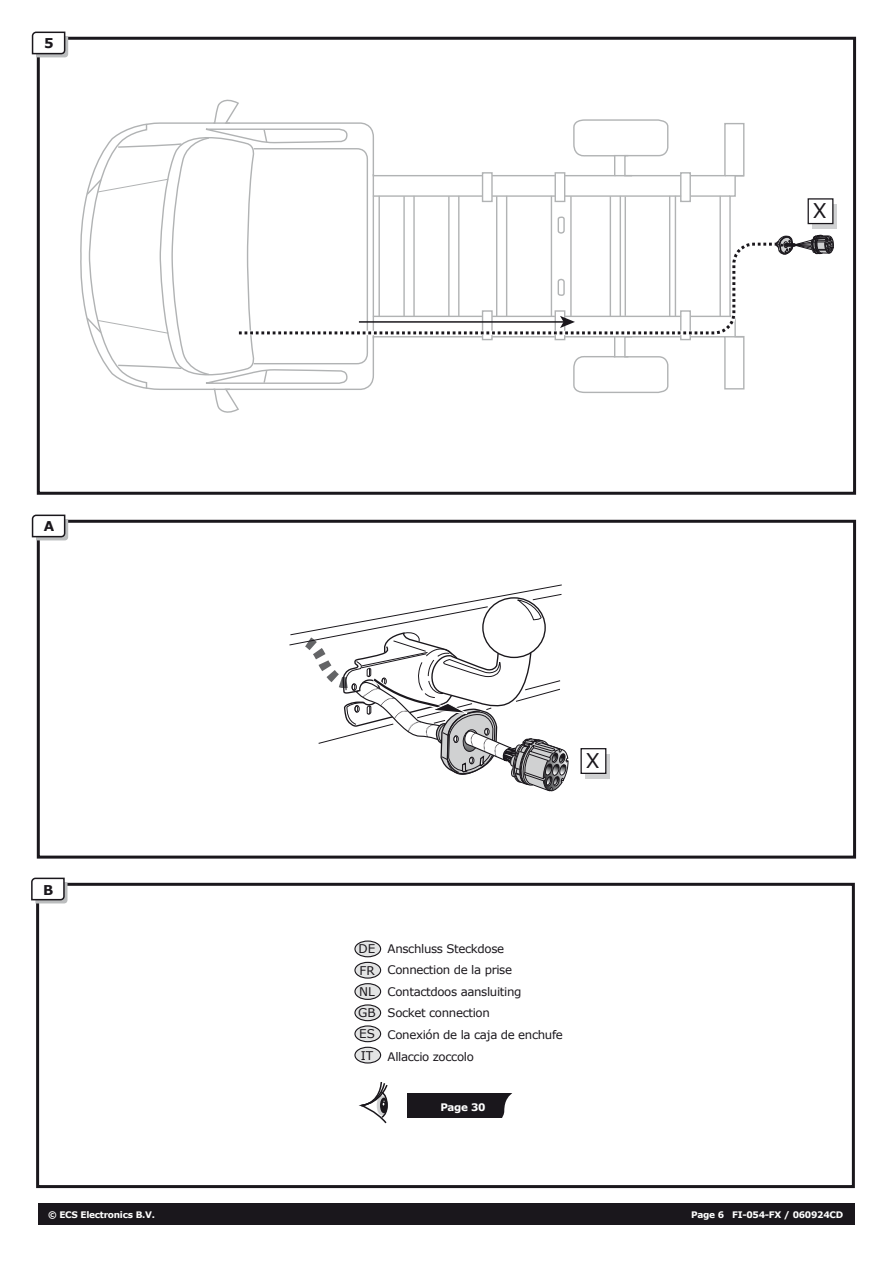
<style>
.page{position:relative;width:893px;height:1263px;background:#fff}
.page>*{position:absolute;margin:0;border:0;box-sizing:border-box;transform-origin:0 0}
.t1{font:20.25px "Verdana";color:#1a171c}
.t2{font:700 13.5px "Verdana";color:#1a171c}
.t3{font:12px/21.3px "Verdana";color:#1a171c;text-align:justify}
.t4{font:11.85px/21.6px "Verdana";letter-spacing:-.03em;color:#1a171c}
.t5{font:700 10.35px "Verdana";letter-spacing:-.03em;color:#fff}
.t6{font:700 9px "Verdana";letter-spacing:-.03em;color:#fff}
</style>
<div class="page">
<div style="left:38px;top:1203px;width:817px;height:21px;background:#1a171c"></div>
<div style="left:37px;top:37px;width:819px;height:458px;border:3px solid #1a171c"></div>
<svg style="left:31px;top:31px;width:37px;height:26px"></svg>
<hr style="left:492px;top:175px;width:63px;height:1px;background:#b1b3b4">
<hr style="left:565px;top:195px;width:116px;height:2px;background:#b1b3b4">
<hr style="left:492px;top:195px;width:64px;height:2px;background:#b1b3b4">
<svg style="left:557px;top:217px;width:8px;height:17px"></svg>
<svg style="left:565px;top:119px;width:115px;height:58px"></svg>
<div style="left:482px;top:172px;width:11px;height:30px;border:1px solid #b1b3b4"></div>
<div style="left:555px;top:172px;width:10px;height:30px;border:1px solid #b1b3b4"></div>
<div style="left:680px;top:172px;width:11px;height:30px;border:1px solid #b1b3b4"></div>
<svg style="left:80px;top:99px;width:404px;height:314px"></svg>
<hr style="left:373px;top:174px;width:1px;height:164px;background:#b1b3b4">
<hr style="left:403px;top:196px;width:2px;height:120px;background:#b1b3b4">
<hr style="left:413px;top:196px;width:2px;height:121px;background:#b1b3b4">
<hr style="left:448px;top:196px;width:2px;height:120px;background:#b1b3b4">
<hr style="left:458px;top:196px;width:1px;height:121px;background:#b1b3b4">
<hr style="left:496px;top:196px;width:1px;height:120px;background:#b1b3b4">
<hr style="left:506px;top:196px;width:1px;height:121px;background:#b1b3b4">
<hr style="left:610px;top:196px;width:1px;height:120px;background:#b1b3b4">
<hr style="left:620px;top:196px;width:1px;height:121px;background:#b1b3b4">
<hr style="left:625px;top:197px;width:1px;height:119px;background:#b1b3b4">
<hr style="left:551px;top:196px;width:1px;height:121px;background:#b1b3b4">
<hr style="left:570px;top:196px;width:2px;height:120px;background:#b1b3b4">
<hr style="left:669px;top:196px;width:1px;height:121px;background:#b1b3b4">
<hr style="left:675px;top:196px;width:1px;height:121px;background:#b1b3b4">
<svg style="left:689px;top:123px;width:56px;height:267px"></svg>
<svg style="left:563px;top:337px;width:119px;height:56px"></svg>
<div style="left:482px;top:310px;width:11px;height:30px;border:1px solid #b1b3b4"></div>
<div style="left:555px;top:310px;width:10px;height:30px;border:1px solid #b1b3b4"></div>
<div style="left:680px;top:310px;width:11px;height:30px;border:1px solid #b1b3b4"></div>
<svg style="left:85px;top:122px;width:285px;height:268px"></svg>
<hr style="left:378px;top:196px;width:2px;height:121px;background:#b1b3b4">
<div style="left:812px;top:205px;width:25px;height:24px;background:linear-gradient(to bottom,#d0d1d2,#d0d1d2)"></div>
<div style="left:808px;top:198px;width:25px;height:26px;background:#fff;border:1px solid #1a171c"></div>
<svg style="left:234px;top:240px;width:511px;height:97px"></svg>
<svg style="left:236px;top:241px;width:540px;height:95px"></svg>
<hr style="left:359px;top:321px;width:205px;height:2px;background:#1a171c">
<svg style="left:560px;top:316px;width:15px;height:12px"></svg>
<svg style="left:776px;top:235px;width:58px;height:20px"></svg>
<div style="left:37px;top:520px;width:819px;height:338px;border:3px solid #1a171c"></div>
<svg style="left:31px;top:514px;width:37px;height:26px"></svg>
<div style="left:36px;top:883px;width:819px;height:305px;border:3px solid #1a171c"></div>
<svg style="left:31px;top:877px;width:37px;height:26px"></svg>
<div style="left:353px;top:939px;width:30px;height:20px;border:4px solid #fff;border-radius:50%"></div>
<div style="left:355px;top:941px;width:26px;height:16px;background:#e3e4e4;border-radius:50%"></div>
<div style="left:354px;top:940px;width:27px;height:17px;border:1px solid #1a171c;border-radius:50%"></div>
<div style="left:353px;top:960px;width:30px;height:20px;border:4px solid #fff;border-radius:50%"></div>
<div style="left:355px;top:962px;width:26px;height:16px;background:#e3e4e4;border-radius:50%"></div>
<div style="left:354px;top:962px;width:27px;height:17px;border:1px solid #1a171c;border-radius:50%"></div>
<div style="left:353px;top:981px;width:30px;height:21px;border:4px solid #fff;border-radius:50%"></div>
<div style="left:355px;top:984px;width:26px;height:15px;background:#e3e4e4;border-radius:50%"></div>
<div style="left:354px;top:983px;width:27px;height:17px;border:1px solid #1a171c;border-radius:50%"></div>
<div style="left:353px;top:1003px;width:30px;height:20px;border:4px solid #fff;border-radius:50%"></div>
<div style="left:355px;top:1005px;width:26px;height:16px;background:#e3e4e4;border-radius:50%"></div>
<div style="left:354px;top:1004px;width:27px;height:17px;border:1px solid #1a171c;border-radius:50%"></div>
<div style="left:353px;top:1024px;width:30px;height:20px;border:4px solid #fff;border-radius:50%"></div>
<div style="left:355px;top:1026px;width:26px;height:16px;background:#e3e4e4;border-radius:50%"></div>
<div style="left:354px;top:1025px;width:27px;height:17px;border:1px solid #1a171c;border-radius:50%"></div>
<div style="left:353px;top:1045px;width:30px;height:20px;border:4px solid #fff;border-radius:50%"></div>
<div style="left:355px;top:1047px;width:26px;height:16px;background:#e3e4e4;border-radius:50%"></div>
<div style="left:354px;top:1047px;width:27px;height:16px;border:1px solid #1a171c;border-radius:50%"></div>
<div style="left:407px;top:1094px;width:105px;height:24px;background:#1a171c"></div>
<svg style="left:497px;top:1093px;width:15px;height:25px"></svg>
<svg style="left:360px;top:1082px;width:28px;height:42px"></svg>
<svg style="left:289px;top:584px;width:280px;height:208px"></svg>
<div style="left:585px;top:754px;width:25px;height:25px;background:#d0d1d2"></div>
<div style="left:580px;top:748px;width:26px;height:26px;background:#fff;border:1px solid #1a171c"></div>
<p class="t2" style="left:44px;top:34px;width:11px">5</p>
<p class="t2" style="left:44px;top:517px;width:12px">A</p>
<p class="t2" style="left:43px;top:880px;width:12px">B</p>
<h1 class="t1" style="left:586px;top:747px;width:15px">X</h1>
<p class="t3" style="left:358px;top:938px;width:19px">DE FR NL GB ES IT</p>
<p class="t4" style="left:388px;top:937px;width:177px">Anschluss Steckdose<br>Connection de la prise<br>Contactdoos aansluiting<br>Socket connection<br>Conexión de la caja de enchufe<br>Allaccio zoccolo</p>
<p class="t5" style="left:440px;top:1099px;width:47px">Page 30</p>
<h1 class="t1" style="left:813px;top:197px;width:15px">X</h1>
<p class="t6" style="left:48px;top:1208px;width:108px">© ECS Electronics B.V.</p>
<p class="t6" style="left:691px;top:1208px;width:154px">Page 6 FI-054-FX / 060924CD</p>
</div>
